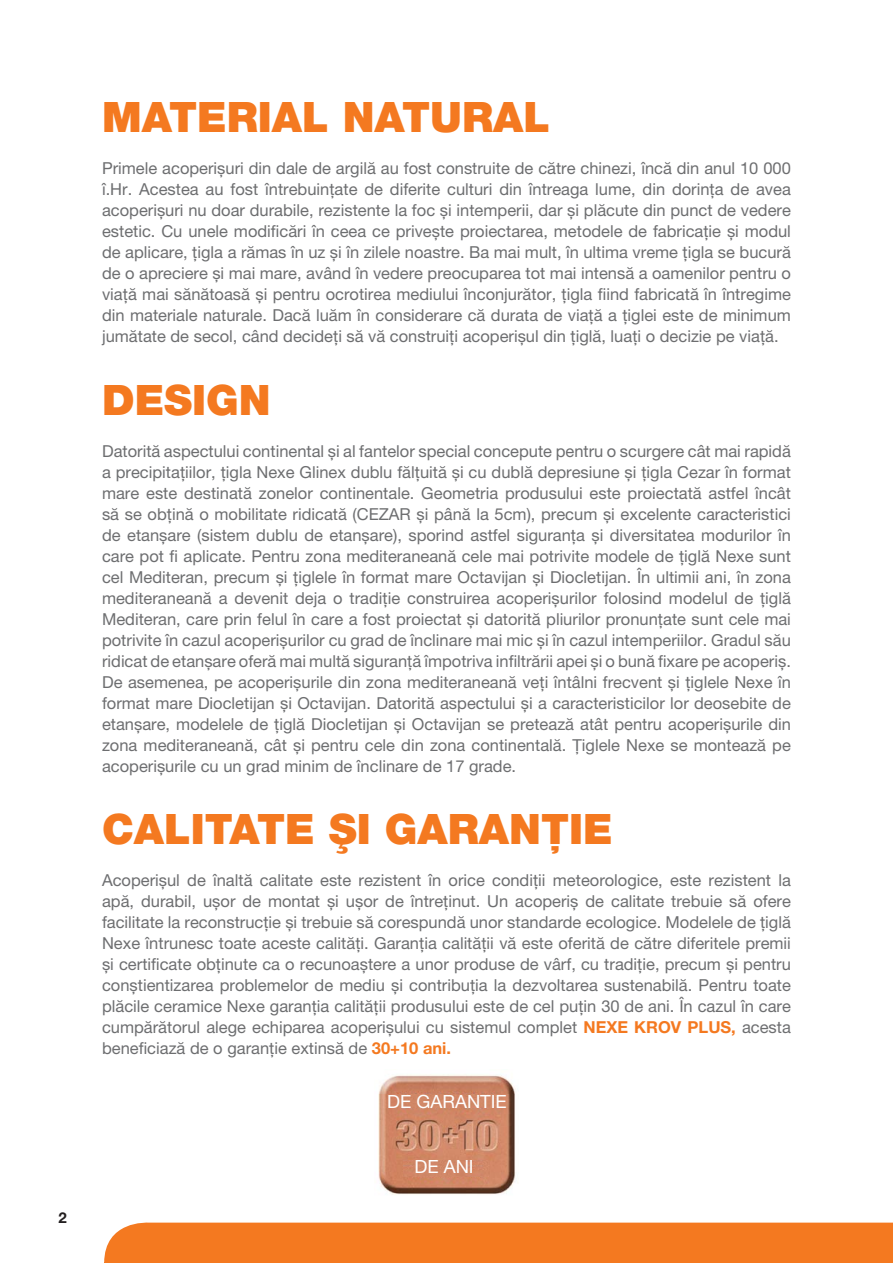
<style>
.page{position:relative;width:893px;height:1263px;background:#fff}
.page>*{position:absolute;margin:0;border:0;box-sizing:border-box;transform-origin:0 0}
.t1{font:900 42px "Helvetica Neue LT Pro";color:#f47920}
.t2{font:18.15px "Helvetica Neue LT Pro";color:#fff}
.t3{font:16.5px/21px "Helvetica Neue LT Pro";color:#6d6e70;text-align:justify}
.t4{font:700 15px "Helvetica Neue LT Pro";color:#231f20}
.s1{font-weight:700;color:#f47920}
</style>
<div class="page">
<div style="left:104px;top:1222px;width:789px;height:41px;background:#f47920"></div>
<img style="left:378px;top:1074px;width:137px;height:121px">
<img style="left:403px;top:1160px;width:87px;height:6px">
<img style="left:403px;top:1166px;width:87px;height:10px">
<img style="left:378px;top:1103px;width:137px;height:5px">
<img style="left:378px;top:1094px;width:137px;height:9px">
<p class="t4" style="left:59px;top:1212px;width:10px">2</p>
<h1 class="t1" style="left:102px;top:102px;width:449px">MATERIAL NATURAL</h1>
<p class="t3" style="left:102px;top:160px;width:690px">Primele acoperișuri din dale de argilă au fost construite de către chinezi, încă din anul 10 000 î.Hr. Acestea au fost întrebuințate de diferite culturi din întreaga lume, din dorința de avea acoperișuri nu doar durabile, rezistente la foc și intemperii, dar și plăcute din punct de vedere estetic. Cu unele modificări în ceea ce privește proiectarea, metodele de fabricație și modul de aplicare, țigla a rămas în uz și în zilele noastre. Ba mai mult, în ultima vreme țigla se bucură de o apreciere și mai mare, având în vedere preocuparea tot mai intensă a oamenilor pentru o viață mai sănătoasă și pentru ocrotirea mediului înconjurător, țigla fiind fabricată în întregime din materiale naturale. Dacă luăm în considerare că durata de viață a țiglei este de minimum jumătate de secol, când decideți să vă construiți acoperișul din țiglă, luați o decizie pe viață.</p>
<h1 class="t1" style="left:102px;top:385px;width:170px">DESIGN</h1>
<p class="t3" style="left:102px;top:442px;width:690px">Datorită aspectului continental și al fantelor special concepute pentru o scurgere cât mai rapidă a precipitațiilor, țigla Nexe Glinex dublu fălțuită și cu dublă depresiune și țigla Cezar în format mare este destinată zonelor continentale. Geometria produsului este proiectată astfel încât să se obțină o mobilitate ridicată (CEZAR și până la 5cm), precum și excelente caracteristici de etanșare (sistem dublu de etanșare), sporind astfel siguranța și diversitatea modurilor în care pot fi aplicate. Pentru zona mediteraneană cele mai potrivite modele de țiglă Nexe sunt cel Mediteran, precum și țiglele în format mare Octavijan și Diocletijan. În ultimii ani, în zona mediteraneană a devenit deja o tradiție construirea acoperișurilor folosind modelul de țiglă Mediteran, care prin felul în care a fost proiectat și datorită pliurilor pronunțate sunt cele mai potrivite în cazul acoperișurilor cu grad de înclinare mai mic și în cazul intemperiilor. Gradul său ridicat de etanșare oferă mai multă siguranță împotriva infiltrării apei și o bună fixare pe acoperiș.<br>De asemenea, pe acoperișurile din zona mediteraneană veți întâlni frecvent și țiglele Nexe în format mare Diocletijan și Octavijan. Datorită aspectului și a caracteristicilor lor deosebite de etanșare, modelele de țiglă Diocletijan și Octavijan se pretează atât pentru acoperișurile din zona mediteraneană, cât și pentru cele din zona continentală. Țiglele Nexe se montează pe acoperișurile cu un grad minim de înclinare de 17 grade.</p>
<h1 class="t1" style="left:102px;top:814px;width:512px">CALITATE ȘI GARANȚIE</h1>
<p class="t3" style="left:102px;top:872px;width:690px">Acoperișul de înaltă calitate este rezistent în orice condiții meteorologice, este rezistent la apă, durabil, ușor de montat și ușor de întreținut. Un acoperiș de calitate trebuie să ofere facilitate la reconstrucție și trebuie să corespundă unor standarde ecologice. Modelele de țiglă Nexe întrunesc toate aceste calități. Garanția calității vă este oferită de către diferitele premii și certificate obținute ca o recunoaștere a unor produse de vârf, cu tradiție, precum și pentru conștientizarea problemelor de mediu și contribuția la dezvoltarea sustenabilă. Pentru toate plăcile ceramice Nexe garanția calității produsului este de cel puțin 30 de ani. În cazul în care cumpărătorul alege echiparea acoperișului cu sistemul complet <span class="s1">NEXE KROV PLUS,</span> acesta beneficiază de o garanție extinsă de <span class="s1">30+10 ani.</span></p>
<p class="t2" style="left:387px;top:1095px;width:121px">DE GARANTIE</p>
<p class="t2" style="left:414px;top:1160px;width:61px">DE ANI</p>
</div>
